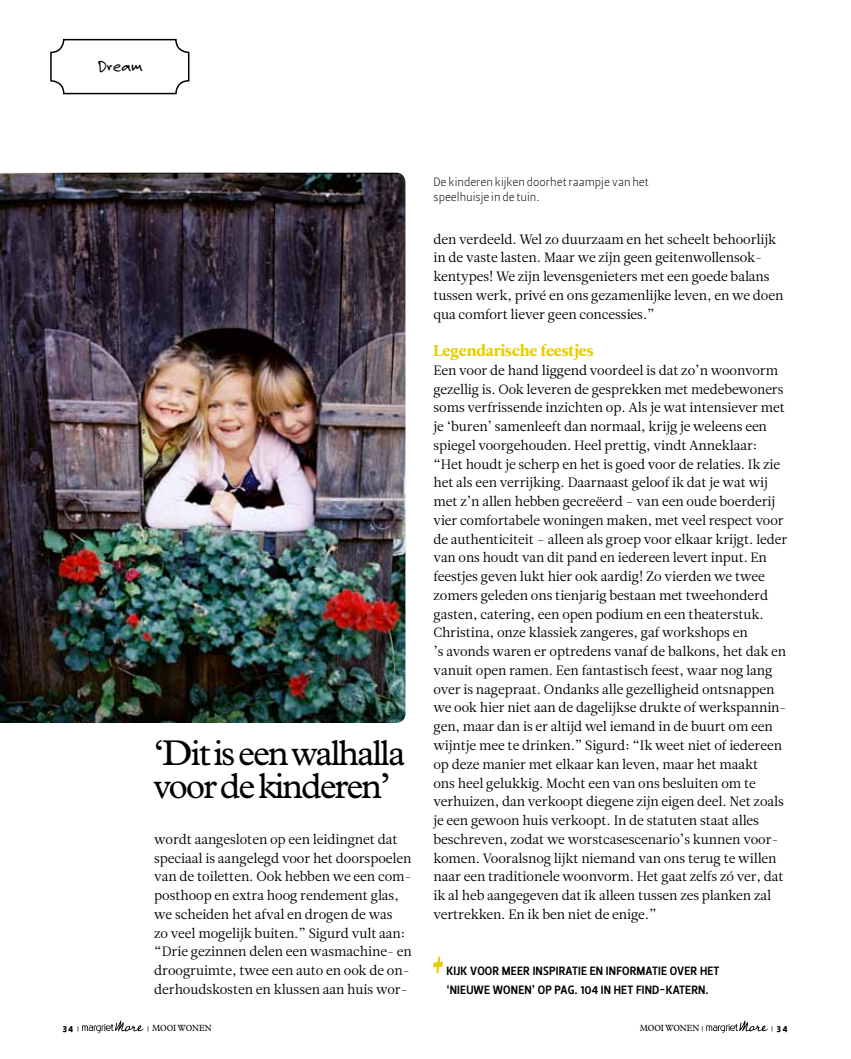
<style>
.page{position:relative;width:851px;height:1059px;background:#fff}
.page>*{position:absolute;margin:0;border:0;box-sizing:border-box;transform-origin:0 0}
.t1{font:36px/33px "Plantin Std";letter-spacing:-.055em;color:#000}
.t2{font:16.5px "Felt Tip Roman";letter-spacing:-.005em;color:#000}
.t3{font:15.75px "Leitura News Roman 4";color:#e7cd00}
.t4{font:13.5px/18.8px "Leitura News Roman 1";letter-spacing:-.005em;color:#000}
.t5{font:12px/18.8px "Leitura Sans Grot 3";letter-spacing:.01em;color:#000}
.t6{font:12px/15px "Leitura Sans Grot 1";color:#000}
.t7{font:9px "Plantin Std";letter-spacing:-.02em;color:#000;scale:.9 1}
.t8{font:9px "Leitura Sans Grot 4";color:#000;scale:.9 1}
.s1{font-family:"Leitura Sans Grot 3";font-size:6px}
</style>
<div class="page">
<img style="left:0;top:173px;width:405px;height:550px">
<svg style="left:82px;top:1020px;width:61px;height:13px"></svg>
<div style="left:50px;top:39px;width:139px;height:55px;border:2px solid #000;border-radius:13px"></div>
<svg style="left:706px;top:1020px;width:61px;height:13px"></svg>
<svg style="left:433px;top:956px;width:10px;height:17px"></svg>
<p class="t2" style="left:98px;top:55px;width:46px">Dream</p>
<h1 class="t1" style="left:154px;top:737px;width:253px">‘Dit is een walhalla voor de kinderen’</h1>
<p class="t4" style="left:154px;top:830px;width:259px">wordt aangesloten op een leidingnet dat speciaal is aangelegd voor het doorspoelen van de toiletten. Ook hebben we een com&shy;posthoop en extra hoog rendement glas, we scheiden het afval en drogen de was<br>zo veel mogelijk buiten.” Sigurd vult aan: “Drie gezinnen delen een wasmachine- en droogruimte, twee een auto en ook de on&shy;derhoudskosten en klussen aan huis wor-</p>
<p class="t8" style="left:63px;top:1022px;width:19px">34 <span class="s1">|</span></p>
<p class="t7" style="left:147px;top:1023px;width:73px"><span class="s1">|</span> Mooi wonen</p>
<p class="t6" style="left:433px;top:174px;width:217px">De kinderen kijken doorhet raampje van het speelhuisje in de tuin.</p>
<p class="t4" style="left:433px;top:230px;width:351px">den verdeeld. Wel zo duurzaam en het scheelt behoorlijk in de vaste lasten. Maar we zijn geen geitenwollensok&shy;kentypes! We zijn levensgenieters met een goede balans tussen werk, privé en ons gezamenlijke leven, en we doen qua comfort liever geen concessies.”</p>
<p class="t3" style="left:433px;top:340px;width:161px">Legendarische feestjes</p>
<p class="t4" style="left:433px;top:361px;width:355px">Een voor de hand liggend voordeel is dat zo’n woonvorm gezellig is. Ook leveren de gesprekken met medebewoners soms verfrissende inzichten op. Als je wat intensiever met je ‘buren’ samenleeft dan normaal, krijg je weleens een spiegel voorgehouden. Heel prettig, vindt Anneklaar: “Het houdt je scherp en het is goed voor de relaties. Ik zie het als een verrijking. Daarnaast geloof ik dat je wat wij met z’n allen hebben gecreëerd – van een oude boerderij vier comfortabele woningen maken, met veel respect voor de authenticiteit – alleen als groep voor elkaar krijgt. Ieder van ons houdt van dit pand en iedereen levert input. En feestjes geven lukt hier ook aardig! Zo vierden we twee zomers geleden ons tienjarig bestaan met tweehonderd gasten, catering, een open podium en een theaterstuk.<br>Christina, onze klassiek zangeres, gaf workshops en<br>’s avonds waren er optredens vanaf de balkons, het dak en vanuit open ramen. Een fantastisch feest, waar nog lang over is nagepraat. Ondanks alle gezelligheid ontsnappen we ook hier niet aan de dagelijkse drukte of werkspannin&shy;gen, maar dan is er altijd wel iemand in de buurt om een wijntje mee te drinken.” Sigurd: “Ik weet niet of iedereen op deze manier met elkaar kan leven, maar het maakt<br>ons heel gelukkig. Mocht een van ons besluiten om te verhuizen, dan verkoopt diegene zijn eigen deel. Net zoals je een gewoon huis verkoopt. In de statuten staat alles beschreven, zodat we worstcasescenario’s kunnen voor&shy;komen. Vooralsnog lijkt niemand van ons terug te willen naar een traditionele woonvorm. Het gaat zelfs zó ver, dat ik al heb aangegeven dat ik alleen tussen zes planken zal vertrekken. En ik ben niet de enige.”</p>
<p class="t5" style="left:446px;top:961px;width:64px">KIJK VOOR MEER</p>
<p class="t5" style="left:532px;top:961px;width:30px">INSPIRATIE</p>
<p class="t5" style="left:589px;top:961px;width:47px">EN INFORMATIE</p>
<p class="t5" style="left:446px;top:961px;width:268px;text-indent:223px">OVER HET ‘NIEUWE WONEN’ OP PAG. 104 IN HET FIND-KATER</p>
<p class="t5" style="left:698px;top:980px;width:12px">N.</p>
<p class="t7" style="left:639px;top:1023px;width:72px">Mooi wonen <span class="s1">|</span></p>
<p class="t8" style="left:771px;top:1022px;width:19px"><span class="s1">|</span> 34</p>
</div>
